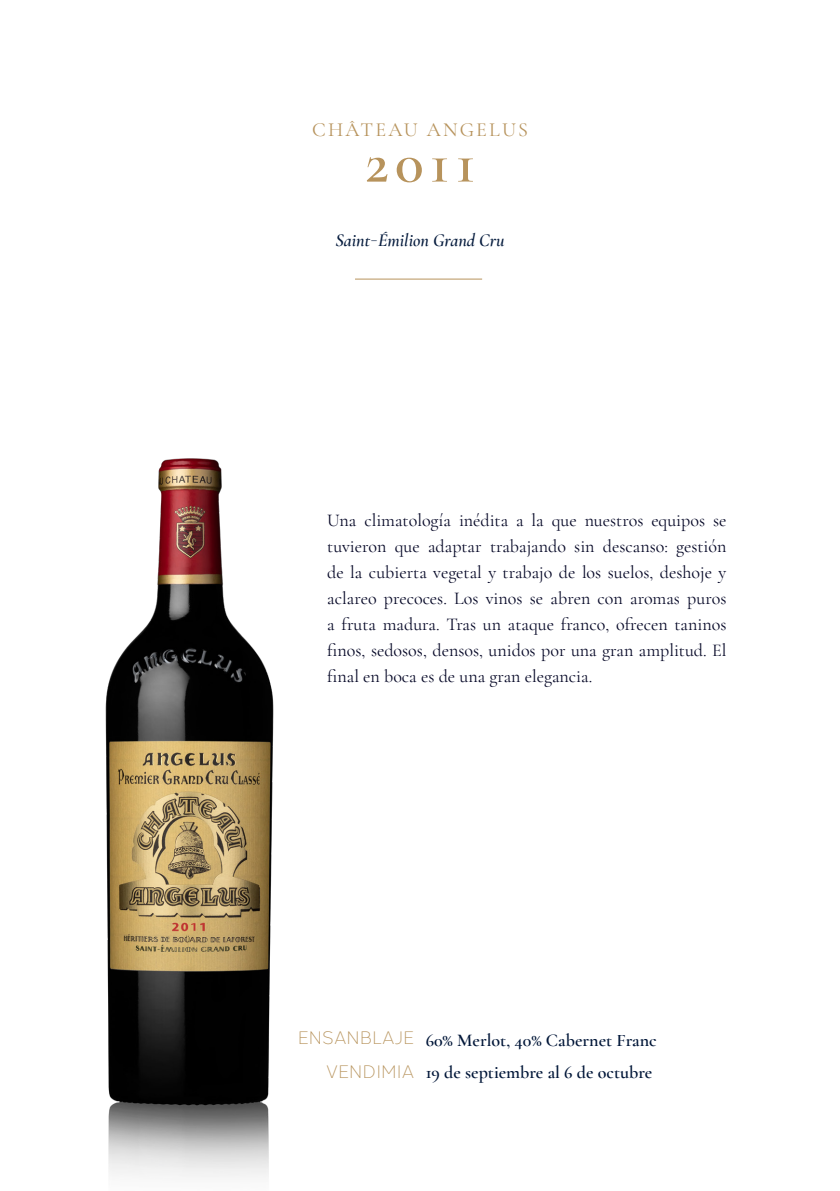
<style>
.page{position:relative;width:840px;height:1191px;background:#fff}
.page>*{position:absolute;margin:0;border:0;box-sizing:border-box;transform-origin:0 0}
.t1{font:600 60px "Cormorant Garamond";color:#b7935c}
.t2{font:20px "Cormorant Garamond";letter-spacing:.11em;color:#b7935c}
.t3{font:18px/26px "Cormorant Garamond";color:#050726;text-align:justify}
.t4{font:600 18px "Cormorant Garamond";color:#011638}
.t5{font:italic 600 18px "Cormorant Garamond";color:#051b3d}
.t6{font:300 18px "Halcom";color:#b7935c}
.s1{font-family:"Halcom";font-weight:300;font-style:normal}
</style>
<div class="page">
<img style="left:105px;top:458px;width:169px;height:719px">
<hr style="left:355px;top:279px;width:127px;height:1px;background:#b7935c">
<p class="t2" style="left:312px;top:117px;width:217px">CHÂTEAU ANGELUS</p>
<p class="t1" style="left:364px;top:125px;width:112px">2011</p>
<p class="t5" style="left:335px;top:229px;width:171px">Saint<span class="s1">-</span>Émilion Grand Cru</p>
<p class="t3" style="left:327px;top:507px;width:400px">Una climatología inédita a la que nuestros equipos se tuvieron que adaptar trabajando sin descanso: gestión de la cubierta vegetal y trabajo de los suelos, deshoje y aclareo precoces. Los vinos se abren con aromas puros a fruta madura. Tras un ataque franco, ofrecen taninos finos, sedosos, densos, unidos por una gran amplitud. El final en boca es de una gran elegancia.</p>
<p class="t6" style="left:298px;top:1023px;width:118px">ENSANBLAJE</p>
<p class="t6" style="left:326px;top:1057px;width:90px">VENDIMIA</p>
<p class="t4" style="left:425px;top:1028px;width:232px">60% Merlot, 40% Cabernet Franc</p>
<p class="t4" style="left:425px;top:1060px;width:228px">19 de septiembre al 6 de octubre</p>
</div>
